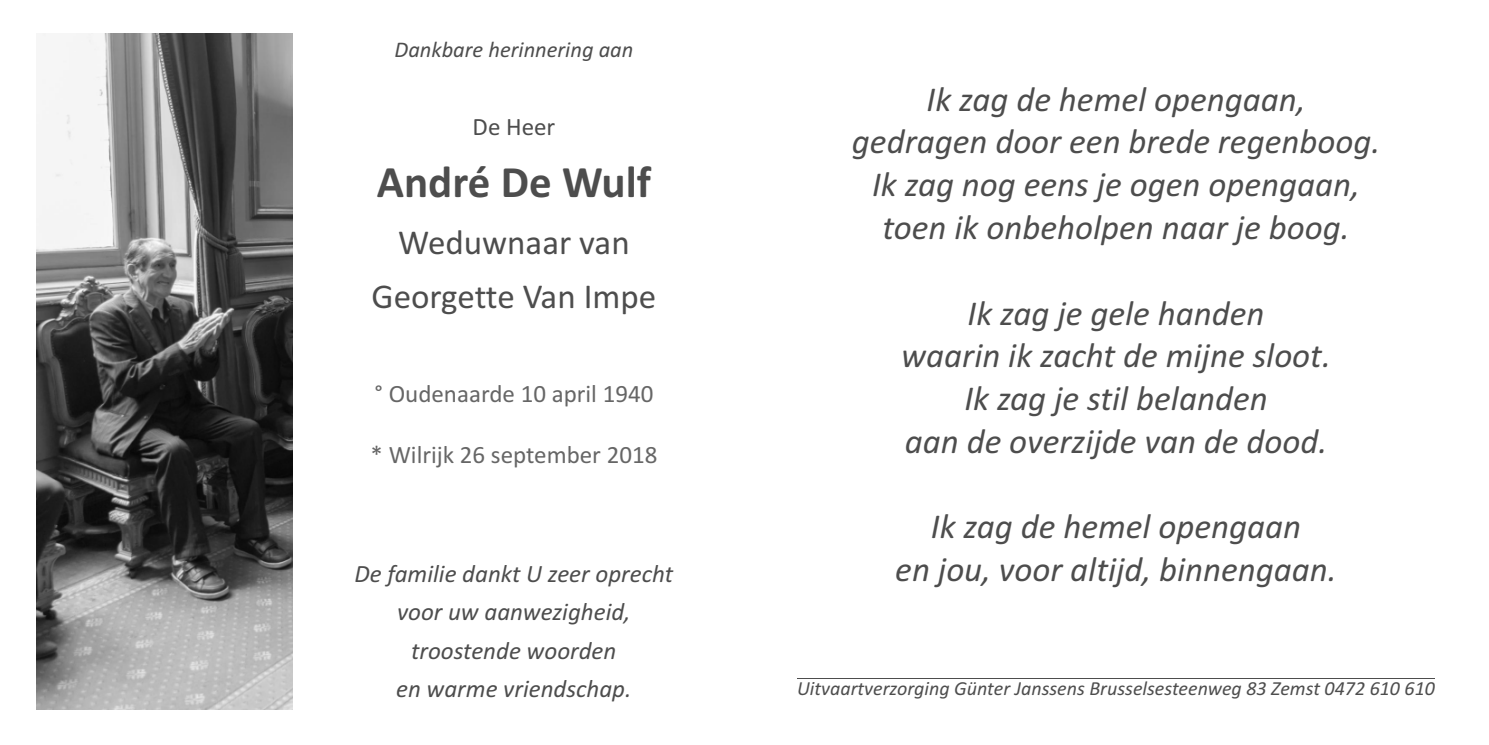
<style>
.page{position:relative;width:1489px;height:745px;background:#fff}
.page>*{position:absolute;margin:0;border:0;box-sizing:border-box;transform-origin:0 0}
.t1{font:700 45px "Calibri";color:#4d4d4d}
.t2{font:italic 35px/42.8px "Calibri";color:#4d4d4d;text-align:center}
.t3{font:35px/53.5px "Calibri";color:#4d4d4d;text-align:center}
.t4{font:italic 25px/38.2px "Calibri";color:#4d4d4d;text-align:center}
.t5{font:25px "Calibri";color:#666}
.t6{font:25px "Calibri";color:#4d4d4d}
.t7{font:italic 22.5px "Calibri";color:#4d4d4d}
.t8{font:italic 20px "Calibri";color:#4d4d4d}
</style>
<div class="page">
<hr style="left:797px;top:677px;width:637px;height:1px;background:#4d4d4d">
<img style="left:37px;top:34px;width:255px;height:675px">
<p class="t7" style="left:394px;top:40px;width:240px">Dankbare herinnering aan</p>
<p class="t6" style="left:472px;top:116px;width:84px">De Heer</p>
<p class="t1" style="left:377px;top:163px;width:276px">André De Wulf</p>
<p class="t3" style="left:371px;top:218px;width:286px">Weduwnaar van<br>Georgette Van Impe</p>
<p class="t5" style="left:374px;top:383px;width:280px">° Oudenaarde 10 april 1940</p>
<p class="t5" style="left:370px;top:444px;width:288px">* Wilrijk 26 september 2018</p>
<p class="t4" style="left:354px;top:556px;width:320px">De familie dankt U zeer oprecht voor uw aanwezigheid, troostende woorden<br>en warme vriendschap.</p>
<p class="t2" style="left:851px;top:80px;width:530px">Ik zag de hemel opengaan,<br>gedragen door een brede regenboog.<br>Ik zag nog eens je ogen opengaan, toen ik onbeholpen naar je boog.</p>
<p class="t2" style="left:901px;top:294px;width:431px">Ik zag je gele handen<br>waarin ik zacht de mijne sloot.<br>Ik zag je stil belanden<br>aan de overzijde van de dood.</p>
<p class="t2" style="left:895px;top:508px;width:443px">Ik zag de hemel opengaan<br>en jou, voor altijd, binnengaan.</p>
<p class="t8" style="left:797px;top:679px;width:639px">Uitvaartverzorging Günter Janssens Brusselsesteenweg 83 Zemst 0472 610 610</p>
</div>
